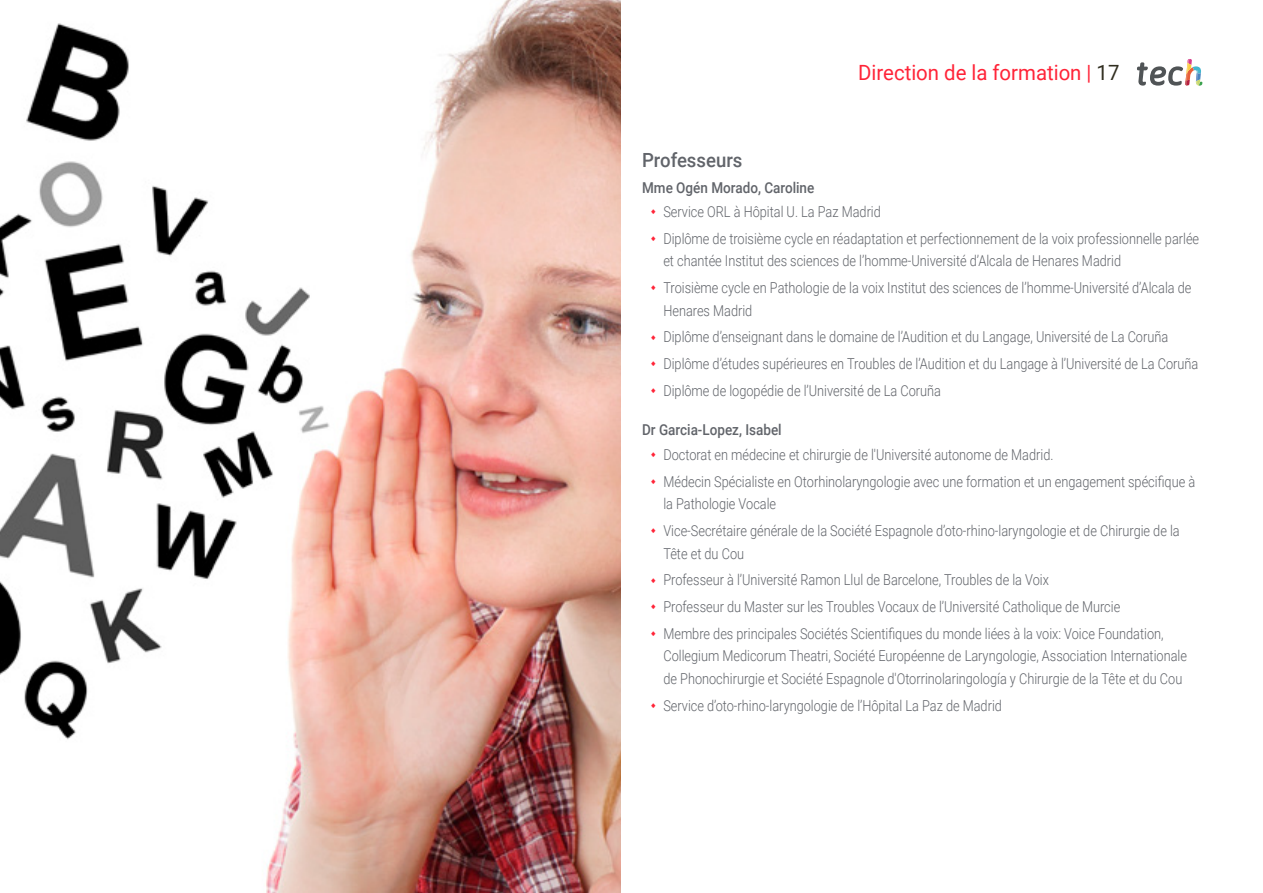
<style>
.page{position:relative;width:1263px;height:893px;background:#fff}
.page>*{position:absolute;margin:0;border:0;box-sizing:border-box;transform-origin:0 0}
.t1{font:21px "Roboto";color:#ff2438}
.t2{font:500 19.5px "Roboto";color:#61646a;scale:.95 1}
.t3{font:300 15px/26.7px "Roboto";color:#61646a;scale:.85 1}
.t4{font:500 15px "Roboto";color:#61646a;scale:.9 1}
.s1{color:#312e20}
</style>
<div class="page">
<img style="left:0;top:0;width:621px;height:893px">
<svg style="left:1137px;top:59px;width:65px;height:27px"></svg>
<h2 class="t2" style="left:642px;top:146px;width:107px">Professeurs</h2>
<h1 class="t1" style="left:858px;top:57px;width:263px">Direction de la formation | <span class="s1">17</span></h1>
<p class="t4" style="left:642px;top:177px;width:193px">Mme Ogén Morado, Caroline</p>
<p class="t3" style="left:663px;top:198px;width:632px">Service ORL à Hôpital U. La Paz Madrid<br>Diplôme de troisième cycle en réadaptation et perfectionnement de la voix professionnelle parlée</p>
<p class="t3" style="left:663px;top:247px;width:623px">et chantée Institut des sciences de l’homme-Université d’Alcala de Henares Madrid<br>Troisième cycle en Pathologie de la voix Institut des sciences de l’homme-Université d’Alcala de</p>
<p class="t3" style="left:663px;top:296px;width:631px">Henares Madrid<br>Diplôme d’enseignant dans le domaine de l’Audition et du Langage, Université de La Coruña Diplôme d’études supérieures en Troubles de l’Audition et du Langage à l’Université de La Coruña Diplôme de logopédie de l’Université de La Coruña</p>
<p class="t4" style="left:642px;top:420px;width:157px">Dr Garcia-Lopez, Isabel</p>
<p class="t3" style="left:663px;top:441px;width:627px">Doctorat en médecine et chirurgie de l'Université autonome de Madrid.<br>Médecin Spécialiste en Otorhinolaryngologie avec une formation et un engagement spécifique à</p>
<p class="t3" style="left:663px;top:490px;width:609px">la Pathologie Vocale<br>Vice-Secrétaire générale de la Société Espagnole d’oto-rhino-laryngologie et de Chirurgie de la</p>
<p class="t3" style="left:663px;top:539px;width:590px">Tête et du Cou<br>Professeur à l’Université Ramon Llul de Barcelone, Troubles de la Voix<br>Professeur du Master sur les Troubles Vocaux de l’Université Catholique de Murcie Membre des principales Sociétés Scientifiques du monde liées à la voix: Voice Foundation,</p>
<p class="t3" style="left:663px;top:644px;width:617px;line-height:22.5px">Collegium Medicorum Theatri, Société Européenne de Laryngologie, Association Internationale de Phonochirurgie et Société Espagnole d'Otorrinolaringología y Chirurgie de la Tête et du Cou</p>
<p class="t3" style="left:663px;top:691px;width:400px">Service d’oto-rhino-laryngologie de l’Hôpital La Paz de Madrid</p>
</div>
